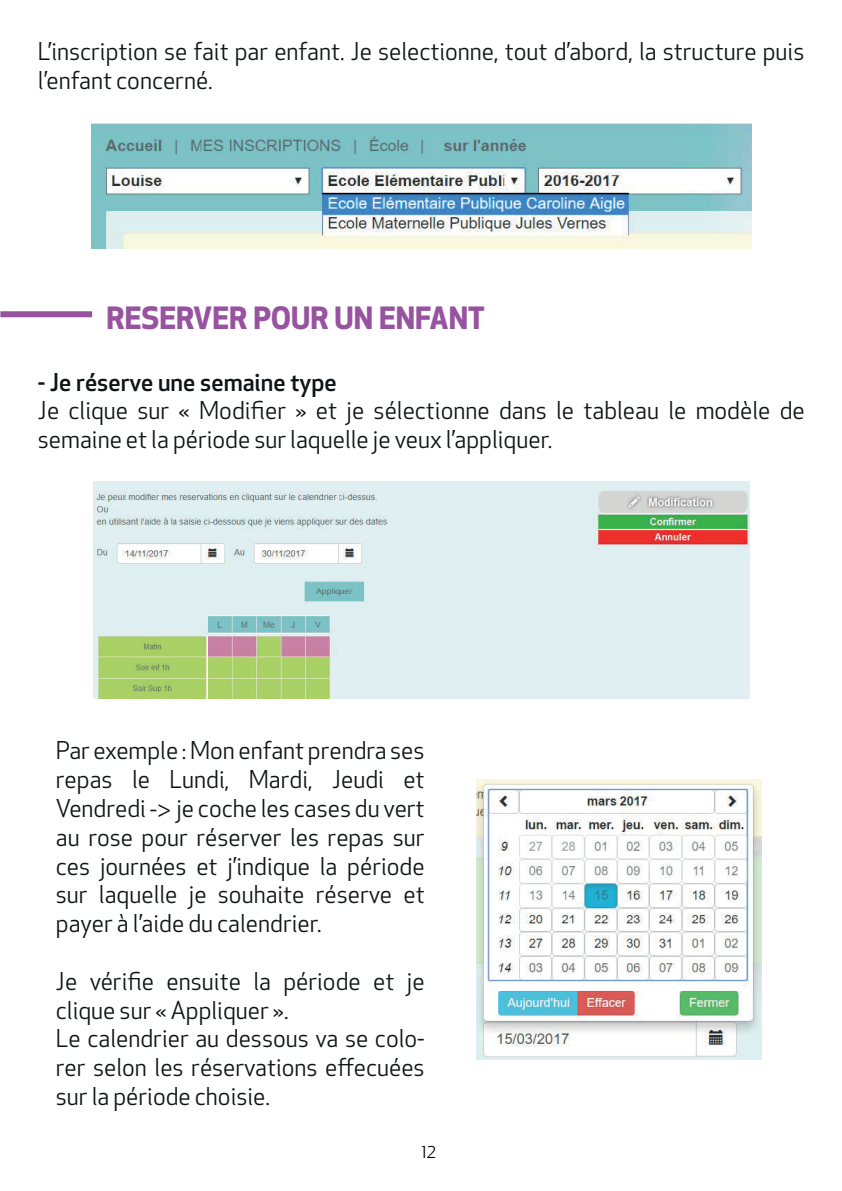
<style>
.page{position:relative;width:842px;height:1191px;background:#fff}
.page>*{position:absolute;margin:0;border:0;box-sizing:border-box;transform-origin:0 0}
.t1{font:700 30px "Apex New";color:#9753a0}
.t2{font:24px/28.8px "Apex New";color:#111416}
.t3{font:500 24px "Apex New";color:#111416}
.t4{font:16px "Apex New";color:#000001}
.s1{font-family:"Myriad Pro"}
</style>
<div class="page">
<img style="left:91px;top:124px;width:660px;height:125px">
<img style="left:94px;top:482px;width:655px;height:216px">
<img style="left:477px;top:780px;width:284px;height:279px">
<div style="left:0;top:311px;width:92px;height:6px;background:#9753a0"></div>
<p class="t2" style="left:38px;top:37px;width:768px">L’inscription se fait par enfant. Je selectionne, tout d’abord, la structure puis l’enfant concerné.</p>
<p class="t1" style="left:107px;top:296px;width:380px">RESERVER POUR UN ENFANT</p>
<p class="t3" style="left:38px;top:366px;width:300px">- Je réserve une semaine type</p>
<p class="t2" style="left:38px;top:396px;width:768px">Je clique sur « Modifier » et je sélectionne dans le tableau le modèle de semaine et la période sur laquelle je veux l’appliquer.</p>
<p class="t2" style="left:56px;top:736px;width:370px;text-align:justify">Par exemple : Mon enfant prendra ses repas le Lundi, Mardi, Jeudi et Vendredi <span class="s1">-&gt;</span> je coche les cases du vert au rose pour réserver les repas sur ces journées et j’indique la période sur laquelle je souhaite réserve et payer à l’aide du calendrier.</p>
<p class="t2" style="left:56px;top:966px;width:370px">Je vérifie ensuite la période et je clique sur « Appliquer ».<br>Le calendrier au dessous va se colo&shy;rer selon les réservations effecuées sur la période choisie.</p>
<p class="t4" style="left:422px;top:1142px;width:16px">12</p>
</div>
